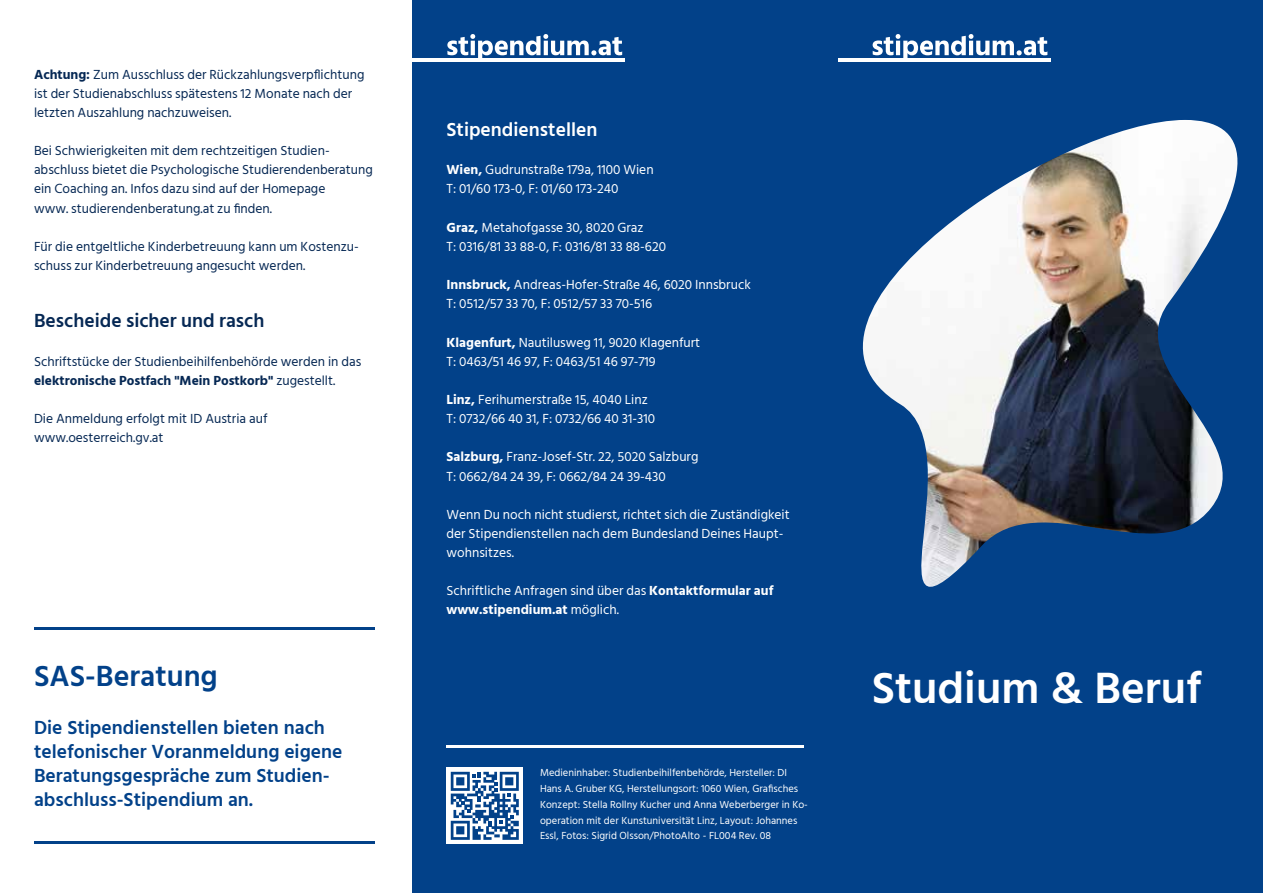
<style>
.page{position:relative;width:1263px;height:893px;background:#fff}
.page>*{position:absolute;margin:0;border:0;box-sizing:border-box;transform-origin:0 0}
.t1{font:600 45px "Hind Madurai";color:#fff}
.t2{font:600 30px "Hind Madurai";color:#024189}
.t3{font:600 19.5px/24px "Hind Madurai";color:#024189}
.t4{font:600 19.5px "Hind Madurai";color:#062854}
.t5{font:600 19.5px "Hind Madurai";color:#fff}
.t6{font:13.5px/19.2px "Hind Madurai";color:#fff}
.t7{font:13.5px/19.2px "Hind Madurai";color:#062854}
.t8{font:10.5px/15.8px "Hind Madurai";color:#fff}
.s1{font-weight:700}
</style>
<div class="page">
<div style="left:412px;top:0;width:851px;height:893px;background:#024189"></div>
<hr style="left:412px;top:58px;width:213px;height:3px;background:#fff">
<svg style="left:447px;top:34px;width:175px;height:24px"></svg>
<hr style="left:838px;top:58px;width:212px;height:3px;background:#fff">
<svg style="left:873px;top:34px;width:174px;height:24px"></svg>
<div style="left:446px;top:767px;width:77px;height:77px;background:#fff"></div>
<svg style="left:451px;top:772px;width:68px;height:68px"></svg>
<hr style="left:446px;top:745px;width:358px;height:3px;background:#fff">
<hr style="left:35px;top:841px;width:340px;height:3px;background:#024189">
<hr style="left:34px;top:627px;width:340px;height:3px;background:#024189">
<img style="left:862px;top:120px;width:376px;height:467px">
<p class="t7" style="left:34px;top:65px;width:332px"><span class="s1">Achtung:</span> Zum Ausschluss der Rückzahlungsverpflichtung ist der Studienabschluss spätestens 12 Monate nach der letzten Auszahlung nachzuweisen.</p>
<p class="t7" style="left:34px;top:142px;width:340px">Bei Schwierigkeiten mit dem rechtzeitigen Studien&shy;abschluss bietet die Psychologische Studierendenberatung ein Coaching an. Infos dazu sind auf der Homepage<br>www. studierendenberatung.at zu finden.</p>
<p class="t7" style="left:34px;top:238px;width:326px">Für die entgeltliche Kinderbetreuung kann um Kostenzu&shy;schuss zur Kinderbetreuung angesucht werden.</p>
<h3 class="t4" style="left:34px;top:309px;width:232px">Bescheide sicher und rasch</h3>
<p class="t7" style="left:34px;top:352px;width:329px">Schriftstücke der Studienbeihilfenbehörde werden in das <span class="s1">elektronische Postfach "Mein Postkorb"</span> zugestellt.</p>
<p class="t7" style="left:34px;top:410px;width:235px">Die Anmeldung erfolgt mit ID Austria auf www.oesterreich.gv.at</p>
<h2 class="t2" style="left:34px;top:657px;width:185px">SAS-Beratung</h2>
<h3 class="t3" style="left:34px;top:716px;width:310px">Die Stipendienstellen bieten nach telefonischer Voranmeldung eigene Beratungsgespräche zum Studien&shy;abschluss-Stipendium an.</h3>
<h3 class="t5" style="left:446px;top:117px;width:152px">Stipendienstellen</h3>
<p class="t6" style="left:446px;top:161px;width:209px"><span class="s1">Wien,</span> Gudrunstraße 179a, 1100 Wien<br>T: 01/60 173-0, F: 01/60 173-240</p>
<p class="t6" style="left:446px;top:218px;width:221px"><span class="s1">Graz,</span> Metahofgasse 30, 8020 Graz<br>T: 0316/81 33 88-0, F: 0316/81 33 88-620</p>
<p class="t6" style="left:446px;top:276px;width:306px"><span class="s1">Innsbruck,</span> Andreas-Hofer-Straße 46, 6020 Innsbruck<br>T: 0512/57 33 70, F: 0512/57 33 70-516</p>
<p class="t6" style="left:446px;top:333px;width:255px"><span class="s1">Klagenfurt,</span> Nautilusweg 11, 9020 Klagenfurt<br>T: 0463/51 46 97, F: 0463/51 46 97-719</p>
<p class="t6" style="left:446px;top:391px;width:210px"><span class="s1">Linz,</span> Ferihumerstraße 15, 4040 Linz<br>T: 0732/66 40 31, F: 0732/66 40 31-310</p>
<p class="t6" style="left:446px;top:448px;width:253px"><span class="s1">Salzburg,</span> Franz-Josef-Str. 22, 5020 Salzburg<br>T: 0662/84 24 39, F: 0662/84 24 39-430</p>
<p class="t6" style="left:446px;top:505px;width:345px">Wenn Du noch nicht studierst, richtet sich die Zuständigkeit der Stipendienstellen nach dem Bundesland Deines Haupt&shy;wohnsitzes.</p>
<p class="t6" style="left:446px;top:582px;width:328px">Schriftliche Anfragen sind über das <span class="s1">Kontaktformular auf www.stipendium.at</span> möglich.</p>
<p class="t8" style="left:540px;top:766px;width:269px">Medieninhaber: Studienbeihilfenbehörde, Hersteller: DI Hans A. Gruber KG, Herstellungsort: 1060 Wien, Grafisches Konzept: Stella Rollny Kucher und Anna Weberberger in Ko&shy;operation mit der Kunstuniversität Linz, Layout: Johannes Essl, Fotos: Sigrid Olsson/PhotoAlto - FL004 Rev. 08</p>
<h1 class="t1" style="left:872px;top:660px;width:331px">Studium &amp; Beruf</h1>
</div>
